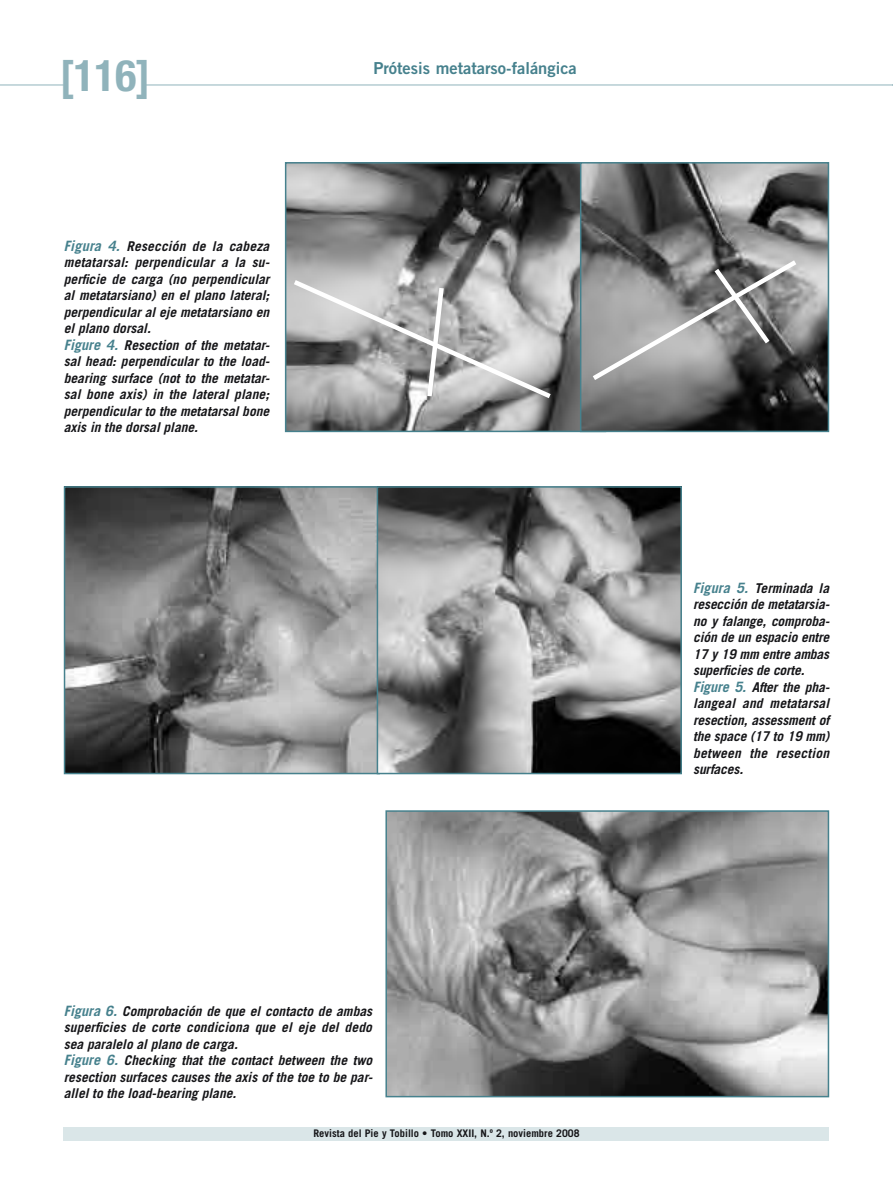
<style>
.page{position:relative;width:893px;height:1191px;background:#fff}
.page>*{position:absolute;margin:0;border:0;box-sizing:border-box;transform-origin:0 0}
.t1{font:700 condensed 43.5px "Helvetica Neue LT Std";color:#90b3bb}
.t2{font:16.5px "Trade Gothic LT Std Bd 2";color:#46818d}
.t3{font:italic 700 13.5px/16.5px "Trade Gothic LT Std";color:#151518}
.t4{font:700 10.5px "Trade Gothic LT Std";color:#151518}
.s1{font-size:14.25px;color:#46818d}
</style>
<div class="page">
<hr style="left:0;top:85px;width:64px;height:1px;background:#90b3bb">
<hr style="left:145px;top:85px;width:748px;height:1px;background:#90b3bb">
<div style="left:64px;top:1127px;width:765px;height:13px;background:#dae6e8"></div>
<img style="left:288px;top:165px;width:292px;height:264px">
<img style="left:583px;top:165px;width:243px;height:264px">
<div style="left:580px;top:162px;width:249px;height:270px;border:2px solid #46818d"></div>
<svg style="left:586px;top:209px;width:217px;height:222px;background:#757575"></svg>
<svg style="left:286px;top:195px;width:272px;height:238px;background:#8d8d8d"></svg>
<svg style="left:372px;top:279px;width:127px;height:126px;background:#b3b3b3"></svg>
<img style="left:388px;top:813px;width:438px;height:281px">
<div style="left:385px;top:810px;width:444px;height:287px;border:2px solid #46818d"></div>
<img style="left:67px;top:489px;width:310px;height:282px">
<div style="left:64px;top:486px;width:316px;height:288px;border:2px solid #46818d"></div>
<img style="left:380px;top:489px;width:299px;height:282px">
<div style="left:377px;top:486px;width:305px;height:288px;border:2px solid #46818d"></div>
<h1 class="t1" style="left:60px;top:49px;width:92px">[116]</h1>
<p class="t2" style="left:373px;top:58px;width:205px">Prótesis metatarso-falángica</p>
<p class="t3" style="left:64px;top:238px;width:207px"><span class="s1">Figura 4.</span> Resección de la cabeza metatarsal: perpendicular a la su&shy;perficie de carga (no perpendicular al metatarsiano) en el plano lateral; perpendicular al eje metatarsiano en el plano dorsal.<br><span class="s1">Figure 4.</span> Resection of the metatar&shy;sal head: perpendicular to the load&shy;bearing surface (not to the metatar&shy;sal bone axis) in the lateral plane; perpendicular to the metatarsal bone axis in the dorsal plane.</p>
<p class="t3" style="left:64px;top:1003px;width:310px"><span class="s1">Figura 6.</span> Comprobación de que el contacto de ambas superficies de corte condiciona que el eje del dedo sea paralelo al plano de carga.<br><span class="s1">Figure 6.</span> Checking that the contact between the two resection surfaces causes the axis of the toe to be par&shy;allel to the load-bearing plane.</p>
<p class="t4" style="left:313px;top:1126px;width:268px">Revista del Pie y Tobillo • Tomo XXII, N.º 2, noviembre 2008</p>
<p class="t3" style="left:693px;top:580px;width:138px"><span class="s1">Figura 5.</span> Terminada la resección de metatarsia&shy;no y falange, comproba&shy;ción de un espacio entre<br>17 y 19 mm entre ambas superficies de corte.<br><span class="s1">Figure 5.</span> After the pha&shy;langeal and metatarsal resection, assessment of the space (17 to 19 mm) between the resection surfaces.</p>
</div>
